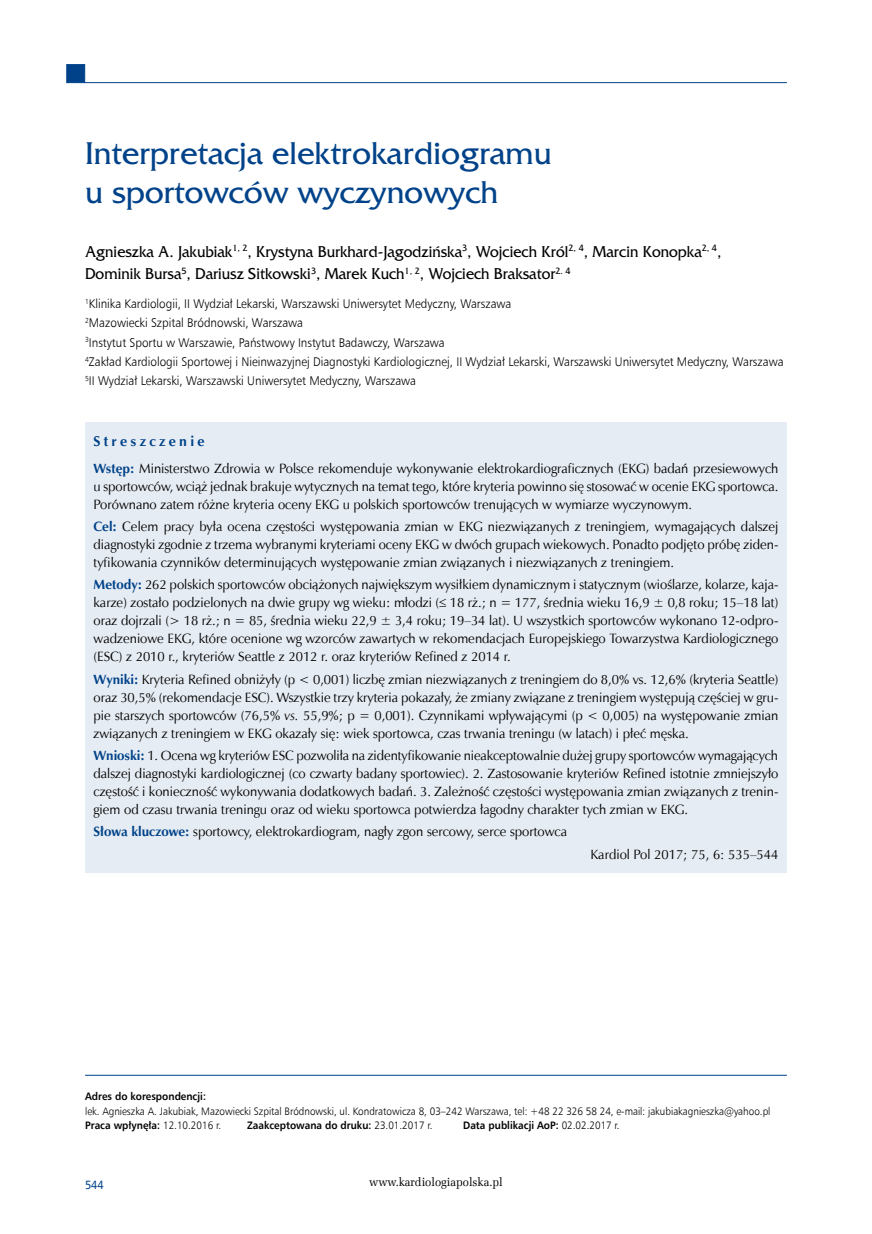
<style>
.page{position:relative;width:872px;height:1234px;background:#fff}
.page>*{position:absolute;margin:0;border:0;box-sizing:border-box;transform-origin:0 0}
.t1{font:33px/39px "France";color:#004289}
.t2{font:16.5px/22.5px "France";color:#000;scale:.94 1}
.t3{font:700 14.25px "Zapf Humnst EU";letter-spacing:.23em;color:#004289}
.t4{font:13.5px/18px "Zapf Humnst EU";color:#000;text-align:justify}
.t5{font:12.6px/19.2px "Humnst 777 Lt EU";color:#000;scale:.93 1}
.t6{font:12px "Zapf Ellipt EU";color:#000;scale:.95 1}
.t7{font:12px "Humnst 777 EU";color:#004289;scale:.9 1}
.t8{font:10.8px "Humnst 777 Lt EU";color:#000;scale:.92 1}
.t9{font:700 10.8px "Humnst 777 EU";color:#000;scale:.92 1}
.s1{font-weight:700;color:#004289}
.s2{font-style:italic}
.s3{font-family:"Humnst 777 Lt EU";font-weight:400}
</style>
<div class="page">
<hr style="left:85px;top:82px;width:702px;height:1px;background:#004289">
<div style="left:66px;top:64px;width:19px;height:19px;background:#004289;border:1px solid #004289"></div>
<div style="left:85px;top:422px;width:702px;height:451px;background:#e6ecf3"></div>
<hr style="left:85px;top:1074px;width:702px;height:1px;background:#004289">
<h1 class="t1" style="left:85px;top:134px;width:468px">Interpretacja elektrokardiogramu u sportowców wyczynowych</h1>
<p class="t2" style="left:85px;top:240px;width:678px">Agnieszka A. Jakubiak<sup>1,</sup> <sup>2</sup>, Krystyna Burkhard-Jagodzińska<sup>3</sup>, Wojciech Król<sup>2,</sup> <sup>4</sup>, Marcin Konopka<sup>2,</sup> <sup>4</sup>,<br>Dominik Bursa<sup>5</sup>, Dariusz Sitkowski<sup>3</sup>, Marek Kuch<sup>1,</sup> <sup>2</sup>, Wojciech Braksator<sup>2.</sup> <sup>4</sup></p>
<p class="t5" style="left:85px;top:294px;width:752px"><sup>1</sup>Klinika Kardiologii, II Wydział Lekarski, Warszawski Uniwersytet Medyczny, Warszawa<br><sup>2</sup>Mazowiecki Szpital Bródnowski, Warszawa<br><sup>3</sup>Instytut Sportu w Warszawie, Państwowy Instytut Badawczy, Warszawa<br><sup>4</sup>Zakład Kardiologii Sportowej i Nieinwazyjnej Diagnostyki Kardiologicznej, II Wydział Lekarski, Warszawski Uniwersytet Medyczny, Warszawa <sup>5</sup>II Wydział Lekarski, Warszawski Uniwersytet Medyczny, Warszawa</p>
<p class="t3" style="left:94px;top:432px;width:112px">Streszczenie</p>
<p class="t4" style="left:94px;top:459px;width:686px"><span class="s1">Wstęp:</span> Ministerstwo Zdrowia w Polsce rekomenduje wykonywanie elektrokardiograficznych (EKG) badań przesiewowych u sportowców, wciąż jednak brakuje wytycznych na temat tego, które kryteria powinno się stosować w ocenie EKG sportowca.<br>Porównano zatem różne kryteria oceny EKG u polskich sportowców trenujących w wymiarze wyczynowym.</p>
<p class="t4" style="left:94px;top:517px;width:686px"><span class="s1">Cel:</span> Celem pracy była ocena częstości występowania zmian w EKG niezwiązanych z treningiem, wymagających dalszej diagnostyki zgodnie z trzema wybranymi kryteriami oceny EKG w dwóch grupach wiekowych. Ponadto podjęto próbę ziden&shy;tyfikowania czynników determinujących występowanie zmian związanych i niezwiązanych z treningiem.</p>
<p class="t4" style="left:94px;top:575px;width:686px"><span class="s1">Metody:</span> 262 polskich sportowców obciążonych największym wysiłkiem dynamicznym i statycznym (wioślarze, kolarze, kaja&shy;karze) zostało podzielonych na dwie grupy wg wieku: młodzi (≤ 18 rż.; n = 177, średnia wieku 16,9 ± 0,8 roku; 15–18 lat) oraz dojrzali (&gt; 18 rż.; n = 85, średnia wieku 22,9 ± 3,4 roku; 19–34 lat). U wszystkich sportowców wykonano 12-odpro&shy;wadzeniowe EKG, które ocenione wg wzorców zawartych w rekomendacjach Europejskiego Towarzystwa Kardiologicznego (ESC) z 2010 r., kryteriów Seattle z 2012 r. oraz kryteriów Refined z 2014 r.</p>
<p class="t4" style="left:94px;top:670px;width:686px"><span class="s1">Wyniki:</span> Kryteria Refined obniżyły (p &lt; 0,001) liczbę zmian niezwiązanych z treningiem do 8,0% vs. 12,6% (kryteria Seattle) oraz 30,5% (rekomendacje ESC). Wszystkie trzy kryteria pokazały, że zmiany związane z treningiem występują częściej w gru&shy;pie starszych sportowców (76,5% <span class="s2">vs.</span> 55,9%; p = 0,001). Czynnikami wpływającymi (p &lt; 0,005) na występowanie zmian związanych z treningiem w EKG okazały się: wiek sportowca, czas trwania treningu (w latach) i płeć męska.</p>
<p class="t4" style="left:94px;top:746px;width:686px"><span class="s1">Wnioski:</span> 1. Ocena wg kryteriów ESC pozwoliła na zidentyfikowanie nieakceptowalnie dużej grupy sportowców wymagających dalszej diagnostyki kardiologicznej (co czwarty badany sportowiec). 2. Zastosowanie kryteriów Refined istotnie zmniejszyło częstość i konieczność wykonywania dodatkowych badań. 3. Zależność częstości występowania zmian związanych z trenin&shy;giem od czasu trwania treningu oraz od wieku sportowca potwierdza łagodny charakter tych zmian w EKG.</p>
<p class="t4" style="left:94px;top:822px;width:475px"><span class="s1">Słowa kluczowe:</span> sportowcy, elektrokardiogram, nagły zgon sercowy, serce sportowca</p>
<p class="t4" style="left:590px;top:844px;width:189px">Kardiol Pol 2017; 75, 6: 535–544</p>
<p class="t9" style="left:85px;top:1089px;width:133px">Adres do korespondencji:</p>
<p class="t8" style="left:85px;top:1103px;width:746px">lek. Agnieszka A. Jakubiak, Mazowiecki Szpital Bródnowski, ul. Kondratowicza 8, 03–242 Warszawa, tel: +48 22 326 58 24, e-mail: jakubiakagnieszka@yahoo.pl</p>
<p class="t9" style="left:85px;top:1117px;width:149px">Praca wpłynęła: <span class="s3">12.10.2016 r.</span></p>
<p class="t9" style="left:247px;top:1117px;width:203px">Zaakceptowana do druku: <span class="s3">23.01.2017 r.</span></p>
<p class="t9" style="left:463px;top:1117px;width:172px">Data publikacji AoP: <span class="s3">02.02.2017 r.</span></p>
<p class="t7" style="left:85px;top:1176px;width:22px">544</p>
<p class="t6" style="left:369px;top:1173px;width:142px">www.kardiologiapolska.pl</p>
</div>
